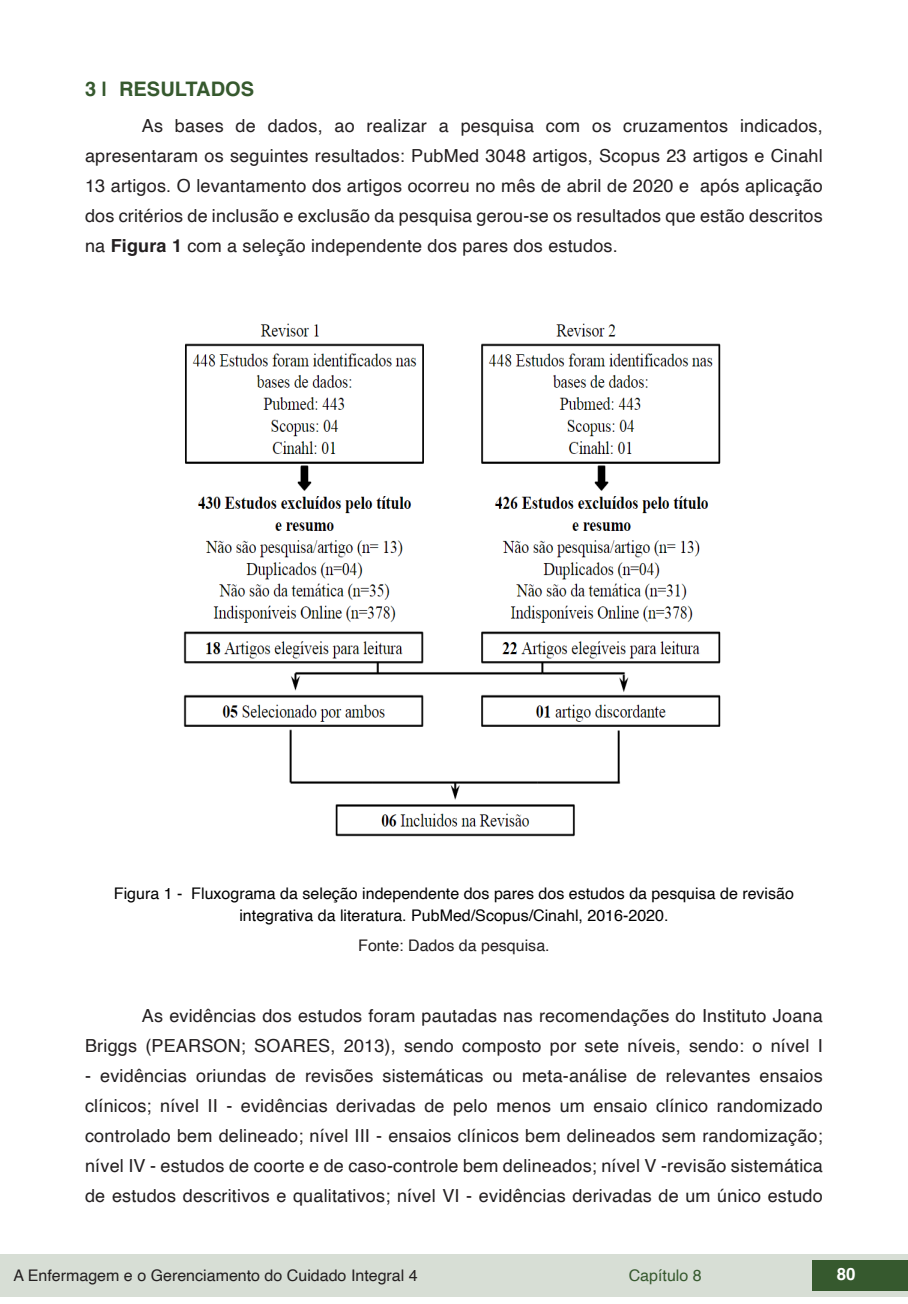
<style>
.page{position:relative;width:908px;height:1304px;background:#fff}
.page>*{position:absolute;margin:0;border:0;box-sizing:border-box;transform-origin:0 0}
.t1{font:700 20px "Helvetica";color:#36592e}
.txt{font:18px/30px "Helvetica";letter-spacing:.01em;color:#231f20;text-align:justify}
.t2{font:700 16.8px "Helvetica";color:#fff}
.info_tab_graf_imag{font:16px/22px "Helvetica";color:#000;text-align:center}
.fonte_tab_gra_imag{font:16px "Helvetica";color:#231f20}
.t3{font:16px "Helvetica";color:#36592e}
.s1{font-weight:700}
</style>
<div class="page">
<div style="left:0;top:1254px;width:906px;height:43px;background:#d7ded5"></div>
<div style="left:812px;top:1261px;width:95px;height:30px;background:#36592e"></div>
<img style="left:183px;top:323px;width:538px;height:514px">
<p class="t1" style="left:85px;top:73px;width:170px">3 | RESULTADOS</p>
<p class="txt" style="left:85px;top:111px;width:738px;text-indent:57px">As bases de dados, ao realizar a pesquisa com os cruzamentos indicados, apresentaram os seguintes resultados: PubMed 3048 artigos, Scopus 23 artigos e Cinahl 13 artigos. O levantamento dos artigos ocorreu no mês de abril de 2020 e após aplicação dos critérios de inclusão e exclusão da pesquisa gerou-se os resultados que estão descritos na <span class="s1">Figura 1</span> com a seleção independente dos pares dos estudos.</p>
<p class="info_tab_graf_imag" style="left:114px;top:883px;width:681px">Figura 1 - Fluxograma da seleção independente dos pares dos estudos da pesquisa de revisão integrativa da literatura. PubMed/Scopus/Cinahl, 2016-2020.</p>
<p class="fonte_tab_gra_imag" style="left:358px;top:933px;width:193px">Fonte: Dados da pesquisa.</p>
<p class="txt" style="left:85px;top:1001px;width:738px;text-align:right">As evidências dos estudos foram pautadas nas recomendações do Instituto Joana<br>Briggs (PEARSON; SOARES, 2013), sendo composto por sete níveis, sendo: o nível I</p>
<p class="txt" style="left:85px;top:1061px;width:738px">- evidências oriundas de revisões sistemáticas ou meta-análise de relevantes ensaios clínicos; nível II - evidências derivadas de pelo menos um ensaio clínico randomizado controlado bem delineado; nível III - ensaios clínicos bem delineados sem randomização; nível IV - estudos de coorte e de caso-controle bem delineados; nível V -revisão sistemática de estudos descritivos e qualitativos; nível VI - evidências derivadas de um único estudo</p>
<p class="fonte_tab_gra_imag" style="left:14px;top:1263px;width:405px">A Enfermagem e o Gerenciamento do Cuidado Integral 4</p>
<p class="t3" style="left:628px;top:1263px;width:74px">Capítulo 8</p>
<p class="t2" style="left:836px;top:1261px;width:20px">80</p>
</div>
